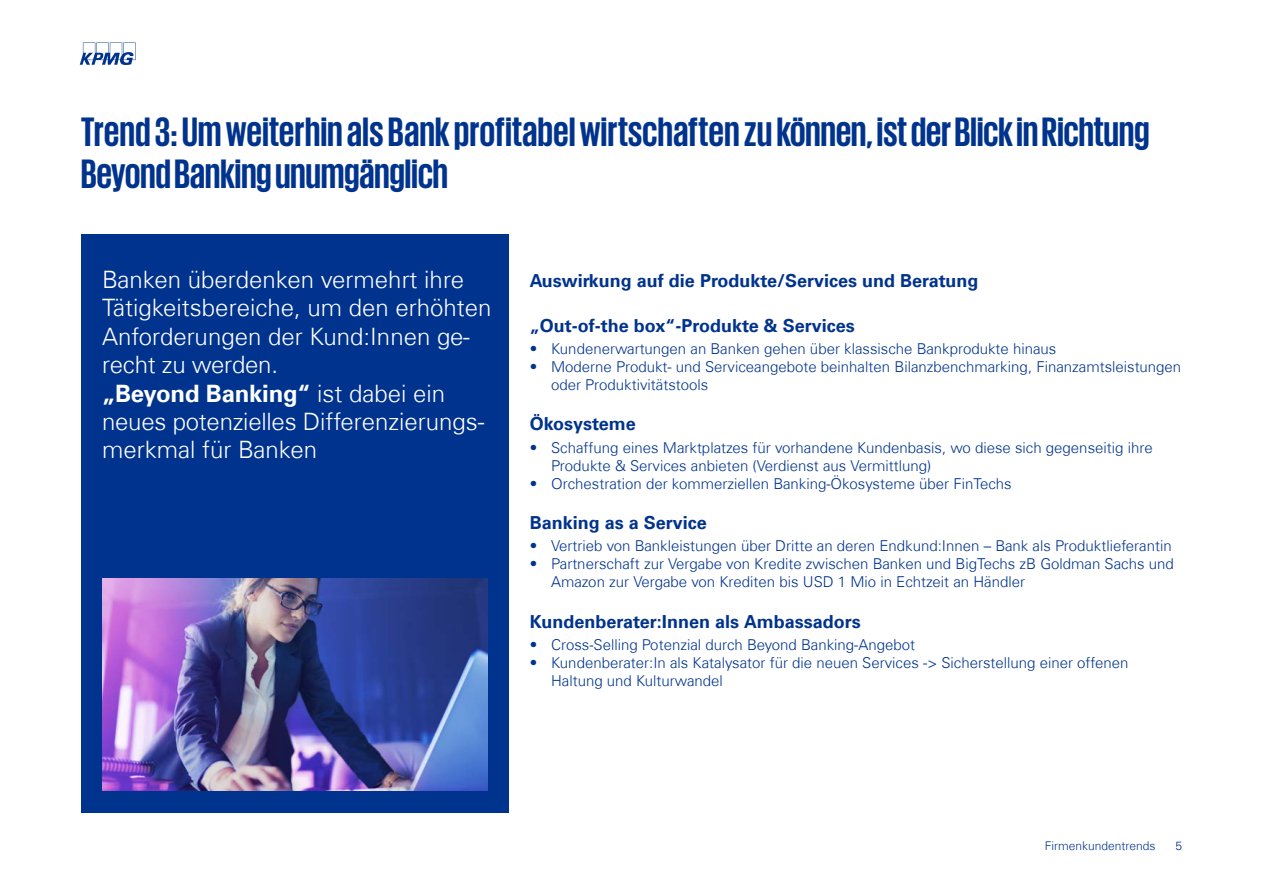
<style>
.page{position:relative;width:1263px;height:893px;background:#fff}
.page>*{position:absolute;margin:0;border:0;box-sizing:border-box;transform-origin:0 0}
.t1{font:700 42px/42px "KPMG";letter-spacing:-.01em;color:#00338d}
.t2{font:300 24px/28.5px "Universfor KPMG";color:#fff}
.t3{font:700 18px "Universfor KPMG";color:#00338d}
.t4{font:300 15px/18px "Universfor KPMG";color:#00338d}
.t5{font:300 12px "Universfor KPMG";color:#00338d}
.s1{font-weight:700}
</style>
<div class="page">
<div style="left:81px;top:234px;width:428px;height:578px;background:#00338d"></div>
<svg style="left:80px;top:43px;width:56px;height:22px"></svg>
<img style="left:102px;top:578px;width:385px;height:213px">
<h1 class="t1" style="left:81px;top:110px;width:1070px">Trend 3: Um weiterhin als Bank profitabel wirtschaften zu können, ist der Blick in Richtung<br>Beyond Banking unumgänglich</h1>
<h2 class="t2" style="left:102px;top:265px;width:391px">Banken überdenken vermehrt ihre<br>Tätigkeitsbereiche, um den erhöhten<br>Anforderungen der Kund:Innen ge&shy;recht zu werden.<br><span class="s1">„Beyond Banking“</span> ist dabei ein neues potenzielles Differenzierungs&shy;merkmal für Banken</h2>
<p class="t3" style="left:530px;top:270px;width:450px">Auswirkung auf die Produkte/Services und Beratung</p>
<p class="t3" style="left:530px;top:315px;width:326px">„Out-of-the box“-Produkte &amp; Services</p>
<p class="t4" style="left:530px;top:340px;width:528px">• Kundenerwartungen an Banken gehen über klassische Bankprodukte hinaus</p>
<p class="t4" style="left:551px;top:358px;width:632px;text-indent:-21px">• Moderne Produkt- und Serviceangebote beinhalten Bilanzbenchmarking, Finanzamtsleistungen oder Produktivitätstools</p>
<p class="t3" style="left:530px;top:413px;width:108px">Ökosysteme</p>
<p class="t4" style="left:551px;top:438px;width:603px;text-indent:-21px">• Schaffung eines Marktplatzes für vorhandene Kundenbasis, wo diese sich gegenseitig ihre<br>Produkte &amp; Services anbieten (Verdienst aus Vermittlung)</p>
<p class="t4" style="left:530px;top:474px;width:483px">• Orchestration der kommerziellen Banking-Ökosysteme über FinTechs</p>
<p class="t3" style="left:530px;top:512px;width:179px">Banking as a Service</p>
<p class="t4" style="left:530px;top:537px;width:643px">• Vertrieb von Bankleistungen über Dritte an deren Endkund:Innen – Bank als Produktlieferantin</p>
<p class="t4" style="left:551px;top:555px;width:624px;text-indent:-21px">• Partnerschaft zur Vergabe von Kredite zwischen Banken und BigTechs zB Goldman Sachs und<br>Amazon zur Vergabe von Krediten bis USD 1 Mio in Echtzeit an Händler</p>
<p class="t3" style="left:530px;top:610px;width:332px">Kundenberater:Innen als Ambassadors</p>
<p class="t4" style="left:530px;top:635px;width:387px">• Cross-Selling Potenzial durch Beyond Banking-Angebot</p>
<p class="t4" style="left:551px;top:653px;width:579px;text-indent:-21px">• Kundenberater:In als Katalysator für die neuen Services -&gt; Sicherstellung einer offenen<br>Haltung und Kulturwandel</p>
<p class="t5" style="left:1045px;top:839px;width:112px">Firmenkundentrends</p>
<p class="t5" style="left:1175px;top:839px;width:8px">5</p>
</div>
